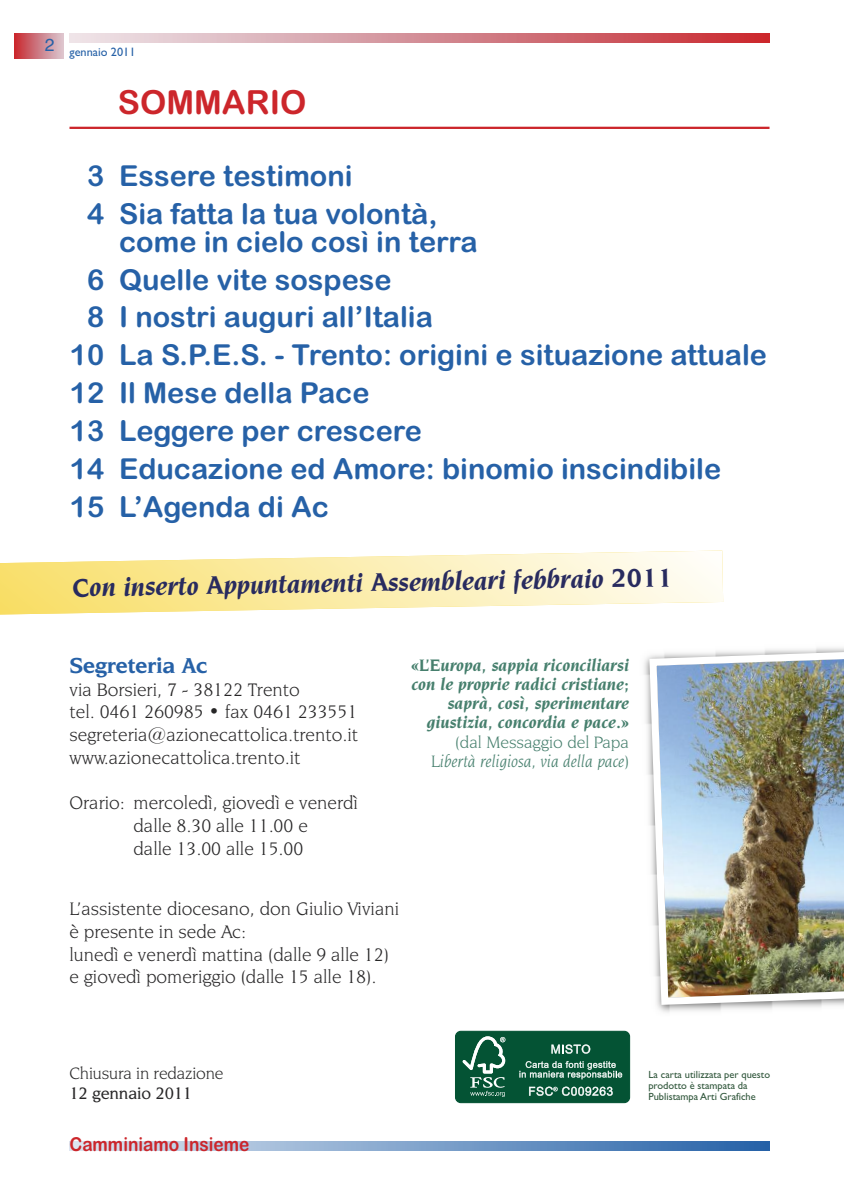
<style>
.page{position:relative;width:844px;height:1191px;background:#fff}
.page>*{position:absolute;margin:0;border:0;box-sizing:border-box;transform-origin:0 0}
.t1{font:33.25px "Arial Rounded MT Bold";color:#cc262b}
.t2{font:28.88px/38px "Arial Rounded MT Bold";color:#2661a7}
.t3{font:italic 700 26.95px "Novarese IT Cby BT";color:#282b5f}
.t4{font:700 22.75px "Novarese IT Cby BT";letter-spacing:-.01em;color:#2661a7}
.t5{font:19.25px/22.8px "Novarese IT Cby BT";color:#272627}
.t6{font:19.25px "Arial Rounded MT Bold";color:#cc262b;scale:.9 1}
.t7{font:italic 700 17.5px/19.2px "Novarese IT Cby BT";color:#467f6d;text-align:right}
.t8{font:italic 17.5px/19.2px "Novarese IT Cby BT";color:#467f6d;text-align:right}
.t9{font:17.5px "Novarese IT Cby BT";letter-spacing:-.01em;color:#272627}
.t10{font:500 17.5px "Novarese IT Cby BT";letter-spacing:-.01em;color:#272627}
.t11{font:12.25px "Gill Sans";color:#2661a7}
.t12{font:10.33px/11.4px "Gill Sans";color:#31573c}
.s1{font-style:normal}
</style>
<div class="page">
<svg style="left:0;top:550px;width:723px;height:65px"></svg>
<img style="left:15px;top:34px;width:48px;height:25px">
<img style="left:69px;top:34px;width:700px;height:9px">
<img style="left:69px;top:1142px;width:700px;height:8px">
<hr style="left:69px;top:127px;width:700px;height:2px;background:#cc262b">
<svg style="left:455px;top:1030px;width:175px;height:73px;background:#286b51"></svg>
<img style="left:645px;top:648px;width:198px;height:360px">
<p class="t11" style="left:45px;top:44px;width:92px"><sup>2</sup> gennaio 2011</p>
<h1 class="t1" style="left:118px;top:83px;width:190px">SOMMARIO</h1>
<h2 class="t2" style="left:87px;top:157px;width:352px">3 Essere testimoni<br>4 Sia fatta la tua volontà,</h2>
<h2 class="t2" style="left:119px;top:223px;width:360px">come in cielo così in terra</h2>
<h2 class="t2" style="left:87px;top:260px;width:306px">6 Quelle vite sospese</h2>
<h2 class="t2" style="left:87px;top:298px;width:347px">8 I nostri auguri all’Italia</h2>
<h2 class="t2" style="left:70px;top:336px;width:698px">10 La S.P.E.S. - Trento: origini e situazione attuale</h2>
<h2 class="t2" style="left:70px;top:374px;width:301px">12 Il Mese della Pace</h2>
<h2 class="t2" style="left:70px;top:412px;width:353px">13 Leggere per crescere</h2>
<h2 class="t2" style="left:70px;top:450px;width:652px">14 Educazione ed Amore: binomio inscindibile</h2>
<h2 class="t2" style="left:70px;top:488px;width:260px">15 L’Agenda di Ac</h2>
<h3 class="t3" style="left:72px;top:577px;width:601px;rotate:-1deg">Con inserto Appuntamenti Assembleari febbraio 2011</h3>
<p class="t4" style="left:69px;top:656px;width:139px">Segreteria Ac</p>
<p class="t5" style="left:69px;top:679px;width:290px">via Borsieri, 7 - 38122 Trento<br>tel. 0461 260985 • fax 0461 233551 segreteria@azionecattolica.trento.it www.azionecattolica.trento.it</p>
<p class="t5" style="left:133px;top:792px;width:226px;text-indent:-64px">Orario: mercoledì, giovedì e venerdì dalle 8.30 alle 11.00 e<br>dalle 13.00 alle 15.00</p>
<p class="t7" style="left:411px;top:656px;width:219px">«L’Europa, sappia riconciliarsi con le proprie radici cristiane; saprà, così, sperimentare giustizia, concordia e pace.»</p>
<p class="t8" style="left:431px;top:733px;width:199px"><span class="s1">(dal Messaggio del Papa<br></span>Libertà religiosa, via della pace<span class="s1">)</span></p>
<p class="t5" style="left:69px;top:898px;width:331px">L’assistente diocesano, don Giulio Viviani è presente in sede Ac:<br>lunedì e venerdì mattina (dalle 9 alle 12) e giovedì pomeriggio (dalle 15 alle 18).</p>
<p class="t9" style="left:69px;top:1066px;width:155px">Chiusura in redazione</p>
<p class="t10" style="left:69px;top:1086px;width:124px">12 gennaio 2011</p>
<p class="t6" style="left:69px;top:1133px;width:201px">Camminiamo Insieme</p>
<p class="t12" style="left:648px;top:1068px;width:123px">La carta utilizzata per questo prodotto è stampata da<br>Publistampa Arti Grafiche</p>
</div>
